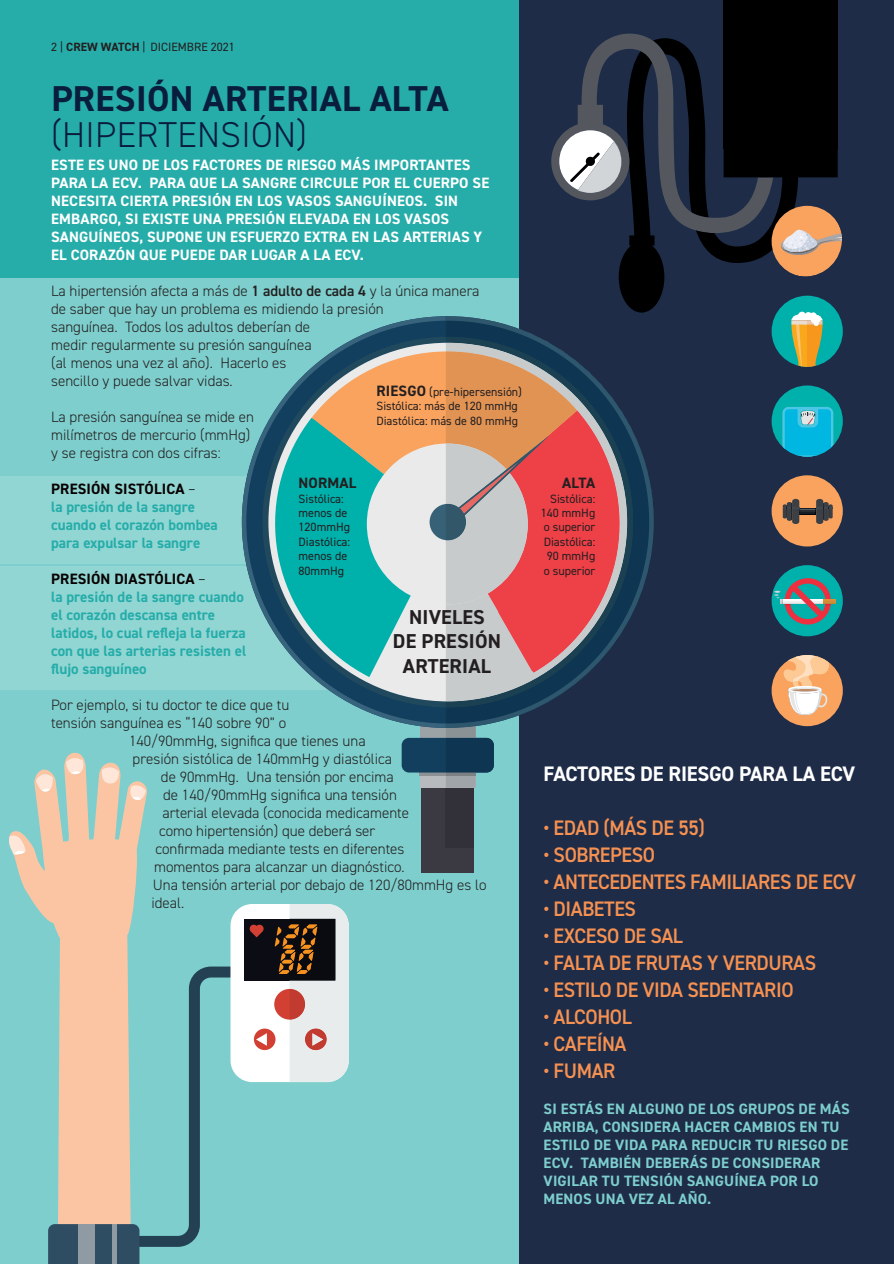
<style>
.page{position:relative;width:894px;height:1264px;background:#fff}
.page>*{position:absolute;margin:0;border:0;box-sizing:border-box;transform-origin:0 0}
.t1{font:700 36px "DIN2014";letter-spacing:.01em;color:#091d3d}
.t2{font:300 36px "DIN2014";letter-spacing:.01em;color:#091d3d}
.t3{font:600 21px "DIN2014";letter-spacing:-.02em;color:#f69151;scale:.95 1}
.t4{font:700 21px "DIN2014";letter-spacing:-.01em;color:#fff}
.t5{font:700 20.1px/24.2px "DIN2014";letter-spacing:.01em;color:#231f20;text-align:center}
.t6{font:300 15px/18px "DIN2014";color:#231f20}
.t7{font:700 15px/18px "DIN2014";letter-spacing:.01em;color:#fff}
.t8{font:700 15px/18px "DIN2014";color:#26ada9}
.t9{font:700 15px/18px "DIN2014";letter-spacing:.01em;color:#7dcecc}
.t10{font:700 15px "DIN2014";letter-spacing:.01em;color:#231f20}
.t11{font:12px/14.5px "DIN2014";color:#231f20}
.s1{font-weight:700}
.s2{font-weight:600}
.s3{color:#080302}
.s4{font-weight:300;color:#080302}
.s5{font-weight:700;font-size:15px}
</style>
<div class="page">
<div style="left:0;top:0;width:893px;height:1263px;background:#7dcecc"></div>
<div style="left:0;top:0;width:893px;height:277px;background:#26ada9"></div>
<div style="left:519px;top:0;width:374px;height:1263px;background:#1e2c48"></div>
<svg style="left:771px;top:295px;width:71px;height:72px"></svg>
<svg style="left:771px;top:385px;width:71px;height:71px"></svg>
<svg style="left:771px;top:475px;width:71px;height:71px"></svg>
<svg style="left:771px;top:565px;width:71px;height:71px"></svg>
<svg style="left:771px;top:655px;width:71px;height:71px"></svg>
<div style="left:0;top:476px;width:248px;height:88px;background:#92d6d4"></div>
<div style="left:0;top:566px;width:447px;height:124px;background:#92d6d4"></div>
<div style="left:419px;top:721px;width:56px;height:16px;background:#9ba3a7"></div>
<svg style="left:312px;top:316px;width:133px;height:411px"></svg>
<div style="left:421px;top:772px;width:52px;height:100px;background:#3b3a43"></div>
<div style="left:419px;top:771px;width:56px;height:16px;background:#b7bbbd"></div>
<hr style="left:419px;top:772px;width:26px;height:3px;background:#8c9195">
<div style="left:401px;top:737px;width:92px;height:35px;background:#123f5e;border-radius:7px"></div>
<div style="left:445px;top:787px;width:28px;height:60px;background:#32313a"></div>
<svg style="left:445px;top:316px;width:93px;height:410px"></svg>
<svg style="left:445px;top:673px;width:143px;height:28px"></svg>
<svg style="left:445px;top:726px;width:48px;height:61px"></svg>
<svg style="left:242px;top:331px;width:411px;height:342px"></svg>
<div style="left:230px;top:903px;width:118px;height:178px;background:#fff;border-radius:22px"></div>
<div style="left:244px;top:918px;width:91px;height:62px;background:#0c0c14"></div>
<div style="left:254px;top:1028px;width:21px;height:21px;background:#d24033;border-radius:50%"></div>
<svg style="left:274px;top:903px;width:74px;height:178px"></svg>
<div style="left:618px;top:241px;width:46px;height:71px;background:#000;border-radius:50%"></div>
<div style="left:723px;top:0;width:114px;height:148px;background:#000"></div>
<svg style="left:551px;top:31px;width:290px;height:245px"></svg>
<svg style="left:0;top:752px;width:267px;height:512px"></svg>
<p class="t11" style="left:51px;top:41px;width:185px">2 | <span class="s1">CREW WATCH</span> | DICIEMBRE 2021</p>
<h1 class="t1" style="left:51px;top:86px;width:399px">PRESIÓN ARTERIAL ALTA</h1>
<h1 class="t2" style="left:51px;top:122px;width:257px">(HIPERTENSIÓN)</h1>
<p class="t7" style="left:51px;top:157px;width:439px">ESTE ES UNO DE LOS FACTORES DE RIESGO MÁS IMPORTANTES PARA LA ECV. PARA QUE LA SANGRE CIRCULE POR EL CUERPO SE NECESITA CIERTA PRESIÓN EN LOS VASOS SANGUÍNEOS. SIN EMBARGO, SI EXISTE UNA PRESIÓN ELEVADA EN LOS VASOS SANGUÍNEOS, SUPONE UN ESFUERZO EXTRA EN LAS ARTERIAS Y EL CORAZÓN QUE PUEDE DAR LUGAR A LA ECV.</p>
<p class="t6" style="left:51px;top:283px;width:429px">La hipertensión afecta a más de <span class="s2">1 adulto de cada 4</span> y la única manera de saber que hay un problema es midiendo la presión<br>sanguínea. Todos los adultos deberían de<br>medir regularmente su presión sanguínea<br>(al menos una vez al año). Hacerlo es<br>sencillo y puede salvar vidas.</p>
<p class="t6" style="left:51px;top:409px;width:204px">La presión sanguínea se mide en milímetros de mercurio (mmHg) y se registra con dos cifras:</p>
<p class="t8" style="left:51px;top:481px;width:168px"><span class="s3">PRESIÓN SISTÓLICA</span> <span class="s4">–<br></span>la presión de la sangre cuando el corazón bombea para expulsar la sangre</p>
<p class="t8" style="left:51px;top:571px;width:197px"><span class="s3">PRESIÓN DIASTÓLICA</span> <span class="s4">–<br></span>la presión de la sangre cuando el corazón descansa entre latidos, lo cual refleja la fuerza con que las arterias resisten el flujo sanguíneo</p>
<p class="t6" style="left:51px;top:697px;width:239px">Por ejemplo, si tu doctor te dice que tu</p>
<p class="t6" style="left:51px;top:715px;width:236px">tensión sanguínea es “140 sobre 90” o</p>
<p class="t6" style="left:129px;top:733px;width:238px">140/90mmHg, significa que tienes una</p>
<p class="t6" style="left:133px;top:751px;width:261px">presión sistólica de 140mmHg y diastólica</p>
<p class="t6" style="left:161px;top:769px;width:234px">de 90mmHg. Una tensión por encima</p>
<p class="t6" style="left:163px;top:787px;width:235px">de 140/90mmHg significa una tensión</p>
<p class="t6" style="left:162px;top:805px;width:248px">arterial elevada (conocida medicamente</p>
<p class="t6" style="left:159px;top:823px;width:218px">como hipertensión) que deberá ser</p>
<p class="t6" style="left:155px;top:841px;width:250px">confirmada mediante tests en diferentes</p>
<p class="t6" style="left:154px;top:859px;width:252px">momentos para alcanzar un diagnóstico.</p>
<p class="t6" style="left:153px;top:877px;width:335px">Una tensión arterial por debajo de 120/80mmHg es lo</p>
<p class="t6" style="left:151px;top:895px;width:34px">ideal.</p>
<p class="t11" style="left:376px;top:385px;width:147px"><span class="s5">RIESGO</span> (pre-hipersensión)<br>Sistólica: más de 120 mmHg<br>Diastólica: más de 80 mmHg</p>
<p class="t10" style="left:298px;top:477px;width:59px">NORMAL</p>
<p class="t11" style="left:298px;top:492px;width:53px">Sistólica: menos de<br>120mmHg<br>Diastólica: menos de<br>80mmHg</p>
<h3 class="t5" style="left:393px;top:607px;width:110px">NIVELES<br>DE PRESIÓN<br>ARTERIAL</h3>
<p class="t10" style="left:562px;top:477px;width:34px">ALTA</p>
<p class="t11" style="left:540px;top:492px;width:56px;text-align:right">Sistólica:<br>140 mmHg o superior<br>Diastólica:<br>90 mmHg o superior</p>
<h2 class="t4" style="left:543px;top:766px;width:313px">FACTORES DE RIESGO PARA LA ECV</h2>
<h2 class="t3" style="left:543px;top:820px;width:171px">• EDAD (MÁS DE 55)</h2>
<h2 class="t3" style="left:543px;top:847px;width:119px">• SOBREPESO</h2>
<h2 class="t3" style="left:543px;top:874px;width:330px">• ANTECEDENTES FAMILIARES DE ECV</h2>
<h2 class="t3" style="left:543px;top:901px;width:99px">• DIABETES</h2>
<h2 class="t3" style="left:543px;top:928px;width:148px">• EXCESO DE SAL</h2>
<h2 class="t3" style="left:543px;top:955px;width:288px">• FALTA DE FRUTAS Y VERDURAS</h2>
<h2 class="t3" style="left:543px;top:982px;width:265px">• ESTILO DE VIDA SEDENTARIO</h2>
<h2 class="t3" style="left:543px;top:1009px;width:94px">• ALCOHOL</h2>
<h2 class="t3" style="left:543px;top:1036px;width:89px">• CAFEÍNA</h2>
<h2 class="t3" style="left:543px;top:1063px;width:77px">• FUMAR</h2>
<p class="t9" style="left:543px;top:1101px;width:307px">SI ESTÁS EN ALGUNO DE LOS GRUPOS DE MÁS ARRIBA, CONSIDERA HACER CAMBIOS EN TU ESTILO DE VIDA PARA REDUCIR TU RIESGO DE ECV. TAMBIÉN DEBERÁS DE CONSIDERAR VIGILAR TU TENSIÓN SANGUÍNEA POR LO MENOS UNA VEZ AL AÑO.</p>
</div>
